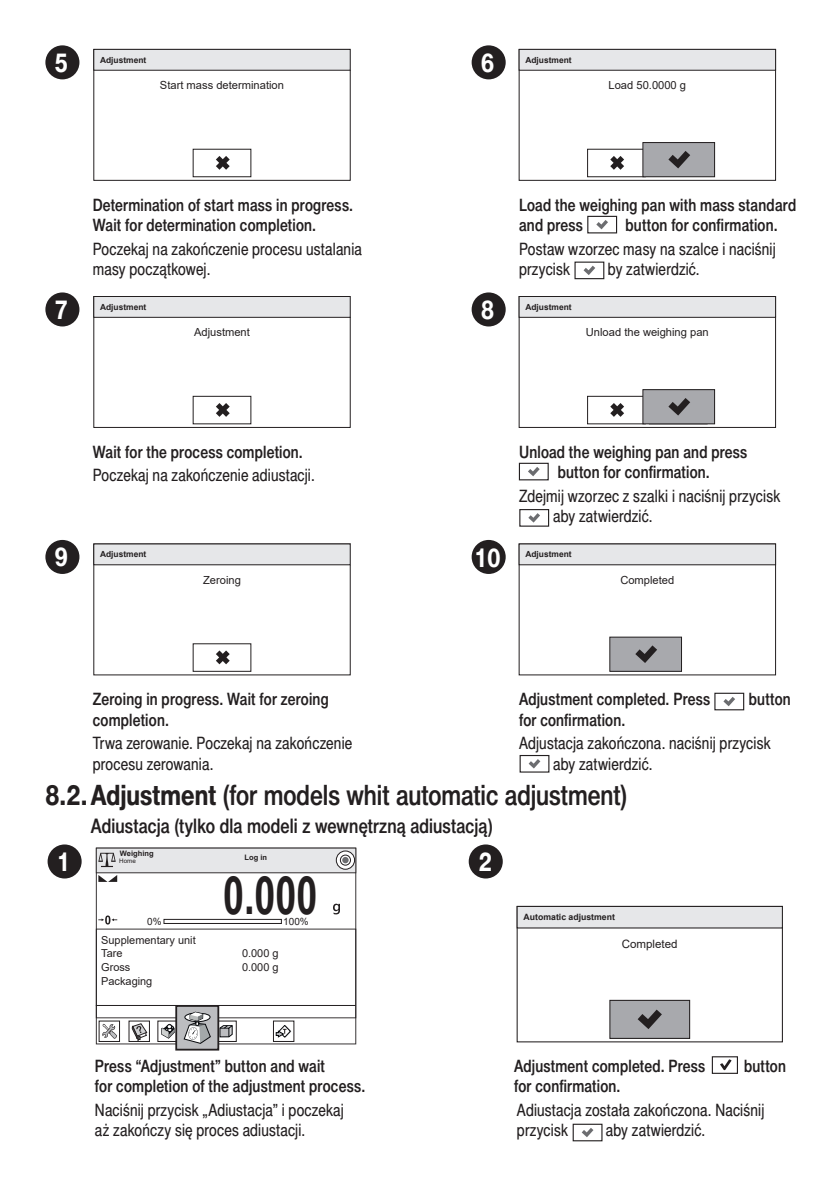
<style>
.page{position:relative;width:840px;height:1191px;background:#fff}
.page>*{position:absolute;margin:0;border:0;box-sizing:border-box;transform-origin:0 0}
.t1{font:700 53px "Arial Narrow";color:#231f20;scale:.87 1}
.t2{font:28px "Switzer Cnd EFN Medium";color:#231f20}
.t3{font:700 26px "Switzer Cnd EFN";color:#fff}
.t4{font:20px "Switzer Cnd EFN Medium";letter-spacing:.005em;color:#231f20}
.t5{font:17px/20.4px "Switzer Cnd EFN";letter-spacing:.01em;color:#231f20}
.t6{font:17px/20.4px "Switzer Cnd EFN Medium";letter-spacing:.01em;color:#231f20}
.t7{font:11.6px "Arial";color:#231f20}
.t8{font:11.2px "Arial";color:#231f20}
.t9{font:11px/13.6px "Arial";color:#231f20}
.t10{font:10px "Arial";color:#231f20}
.t11{font:700 8.6px "Arial";color:#231f20}
.t12{font:700 8.4px "Arial";color:#231f20}
.t13{font:700 7.6px "Arial";color:#231f20}
.t14{font:6.2px "Arial";color:#231f20}
.s1{font-family:"Switzer Cnd EFN";font-weight:700}
</style>
<div class="page">
<div style="left:45px;top:45px;width:34px;height:34px;background:#231f20;border-radius:50%"></div>
<div style="left:45px;top:540px;width:34px;height:34px;background:#231f20;border-radius:50%"></div>
<div style="left:45px;top:292px;width:34px;height:34px;background:#231f20;border-radius:50%"></div>
<div style="left:471px;top:45px;width:34px;height:34px;background:#231f20;border-radius:50%"></div>
<div style="left:471px;top:540px;width:34px;height:34px;background:#231f20;border-radius:50%"></div>
<div style="left:471px;top:292px;width:34px;height:34px;background:#231f20;border-radius:50%"></div>
<div style="left:93px;top:49px;width:257px;height:132px;border:1px solid #231f20"></div>
<div style="left:94px;top:49px;width:256px;height:21px;background:#e6e7e9"></div>
<div style="left:93px;top:49px;width:257px;height:22px;border:1px solid #231f20"></div>
<div style="left:192px;top:149px;width:59px;height:28px;border:1px solid #231f20"></div>
<svg style="left:216px;top:156px;width:13px;height:14px"></svg>
<div style="left:93px;top:296px;width:257px;height:132px;border:1px solid #231f20"></div>
<div style="left:94px;top:296px;width:256px;height:21px;background:#e6e7e9"></div>
<div style="left:93px;top:296px;width:257px;height:22px;border:1px solid #231f20"></div>
<div style="left:192px;top:396px;width:59px;height:28px;border:1px solid #231f20"></div>
<svg style="left:216px;top:403px;width:13px;height:14px"></svg>
<div style="left:94px;top:544px;width:256px;height:21px;background:#e6e7e9"></div>
<div style="left:93px;top:543px;width:257px;height:22px;border:1px solid #231f20"></div>
<div style="left:192px;top:643px;width:59px;height:29px;border:1px solid #231f20"></div>
<svg style="left:216px;top:650px;width:13px;height:14px"></svg>
<div style="left:519px;top:544px;width:256px;height:21px;background:#e6e7e9"></div>
<div style="left:518px;top:543px;width:257px;height:22px;border:1px solid #231f20"></div>
<div style="left:609px;top:637px;width:72px;height:34px;background:#a8a9ad"></div>
<div style="left:609px;top:636px;width:72px;height:36px;border:1px solid #231f20"></div>
<svg style="left:635px;top:645px;width:21px;height:18px"></svg>
<div style="left:518px;top:296px;width:257px;height:132px;border:1px solid #231f20"></div>
<div style="left:519px;top:296px;width:256px;height:21px;background:#e6e7e9"></div>
<div style="left:518px;top:296px;width:257px;height:22px;border:1px solid #231f20"></div>
<div style="left:586px;top:396px;width:59px;height:28px;border:1px solid #231f20"></div>
<svg style="left:610px;top:403px;width:13px;height:14px"></svg>
<div style="left:642px;top:390px;width:72px;height:34px;background:#a8a9ad"></div>
<div style="left:642px;top:389px;width:72px;height:35px;border:1px solid #231f20"></div>
<svg style="left:668px;top:398px;width:21px;height:18px"></svg>
<div style="left:518px;top:49px;width:257px;height:132px;border:1px solid #231f20"></div>
<div style="left:519px;top:49px;width:256px;height:21px;background:#e6e7e9"></div>
<div style="left:518px;top:49px;width:257px;height:22px;border:1px solid #231f20"></div>
<div style="left:586px;top:149px;width:59px;height:28px;border:1px solid #231f20"></div>
<div style="left:642px;top:143px;width:72px;height:34px;background:#a8a9ad"></div>
<div style="left:642px;top:142px;width:72px;height:35px;border:1px solid #231f20"></div>
<svg style="left:610px;top:156px;width:13px;height:14px"></svg>
<svg style="left:668px;top:151px;width:21px;height:17px"></svg>
<div style="left:48px;top:844px;width:34px;height:34px;background:#231f20;border-radius:50%"></div>
<div style="left:468px;top:844px;width:34px;height:34px;background:#231f20;border-radius:50%"></div>
<svg style="left:96px;top:847px;width:260px;height:35px"></svg>
<svg style="left:96px;top:903px;width:260px;height:148px"></svg>
<div style="left:517px;top:906px;width:265px;height:22px;background:#e6e7e9"></div>
<div style="left:516px;top:906px;width:266px;height:22px;border:1px solid #231f20"></div>
<div style="left:609px;top:1000px;width:80px;height:38px;background:#a8a9ad"></div>
<div style="left:609px;top:999px;width:80px;height:40px;border:1px solid #231f20"></div>
<svg style="left:637px;top:1009px;width:24px;height:20px"></svg>
<div style="left:574px;top:261px;width:30px;height:18px;border:1px solid #231f20"></div>
<svg style="left:583px;top:266px;width:12px;height:9px"></svg>
<div style="left:519px;top:755px;width:30px;height:17px;border:1px solid #231f20"></div>
<svg style="left:528px;top:759px;width:12px;height:9px"></svg>
<div style="left:572px;top:1123px;width:30px;height:18px;border:1px solid #231f20"></div>
<svg style="left:581px;top:1128px;width:12px;height:9px"></svg>
<div style="left:519px;top:509px;width:30px;height:18px;border:1px solid #231f20"></div>
<svg style="left:528px;top:513px;width:12px;height:9px"></svg>
<div style="left:587px;top:216px;width:29px;height:17px;border:1px solid #231f20"></div>
<svg style="left:596px;top:220px;width:11px;height:9px"></svg>
<div style="left:518px;top:463px;width:30px;height:17px;border:1px solid #231f20"></div>
<svg style="left:528px;top:467px;width:11px;height:9px"></svg>
<div style="left:714px;top:692px;width:29px;height:18px;border:1px solid #231f20"></div>
<svg style="left:723px;top:697px;width:11px;height:9px"></svg>
<div style="left:711px;top:1056px;width:26px;height:17px;border:1px solid #231f20"></div>
<svg style="left:720px;top:1059px;width:11px;height:11px"></svg>
<h3 class="t3" style="left:55px;top:47px;width:15px">5</h3>
<p class="t12" style="left:100px;top:54px;width:48px">Adjustment</p>
<p class="t8" style="left:160px;top:78px;width:125px">Start mass determination</p>
<h3 class="t3" style="left:481px;top:47px;width:15px">6</h3>
<p class="t12" style="left:525px;top:54px;width:48px">Adjustment</p>
<p class="t8" style="left:608px;top:78px;width:79px">Load 50.0000 g</p>
<h3 class="t3" style="left:55px;top:294px;width:15px">7</h3>
<p class="t6" style="left:93px;top:194px;width:262px">Determination of start mass in progress.<br>Wait for determination completion.</p>
<p class="t6" style="left:518px;top:194px;width:278px">Load the weighing pan with mass standard and press</p>
<p class="t6" style="left:625px;top:215px;width:154px">button for confirmation.</p>
<p class="t5" style="left:93px;top:238px;width:270px">Poczekaj na zakończenie procesu ustalania masy początkowej.</p>
<p class="t5" style="left:518px;top:238px;width:258px">Postaw wzorzec masy na szalce i naciśnij przycisk</p>
<p class="t5" style="left:607px;top:259px;width:93px">by zatwierdzić.</p>
<p class="t12" style="left:100px;top:301px;width:48px">Adjustment</p>
<p class="t8" style="left:194px;top:325px;width:57px">Adjustment</p>
<h3 class="t3" style="left:481px;top:294px;width:15px">8</h3>
<p class="t12" style="left:525px;top:301px;width:48px">Adjustment</p>
<p class="t8" style="left:585px;top:325px;width:124px">Unload the weighing pan</p>
<h3 class="t3" style="left:55px;top:542px;width:15px">9</h3>
<p class="t6" style="left:93px;top:441px;width:211px">Wait for the process completion.</p>
<p class="t6" style="left:518px;top:441px;width:230px;text-align:center">Unload the weighing pan and press button for confirmation.</p>
<p class="t5" style="left:93px;top:465px;width:223px">Poczekaj na zakończenie adiustacji.</p>
<p class="t12" style="left:100px;top:548px;width:48px">Adjustment</p>
<p class="t8" style="left:203px;top:572px;width:39px">Zeroing</p>
<h3 class="t3" style="left:474px;top:542px;width:28px">10</h3>
<p class="t5" style="left:552px;top:485px;width:229px;text-indent:-34px">Zdejmij wzorzec z szalki i naciśnij przycisk aby zatwierdzić.</p>
<p class="t12" style="left:525px;top:548px;width:48px">Adjustment</p>
<p class="t8" style="left:620px;top:572px;width:55px">Completed</p>
<p class="t6" style="left:93px;top:689px;width:237px">Zeroing in progress. Wait for zeroing completion.</p>
<p class="t6" style="left:518px;top:689px;width:193px">Adjustment completed. Press</p>
<p class="t6" style="left:748px;top:689px;width:43px">button</p>
<p class="t6" style="left:518px;top:709px;width:108px">for confirmation.</p>
<p class="t5" style="left:93px;top:733px;width:261px">Trwa zerowanie. Poczekaj na zakończenie procesu zerowania.</p>
<p class="t5" style="left:552px;top:733px;width:219px;text-indent:-34px">Adjustacja zakończona. naciśnij przycisk aby zatwierdzić.</p>
<h2 class="t2" style="left:45px;top:778px;width:583px"><span class="s1">8.2.Adjustment</span> (for models whit automatic adjustment)</h2>
<p class="t4" style="left:91px;top:814px;width:403px">Adiustacja (tylko dla modeli z wewnętrzną adiustacją)</p>
<p class="t13" style="left:120px;top:847px;width:35px">Weighing</p>
<h3 class="t3" style="left:57px;top:846px;width:15px">1</h3>
<h3 class="t3" style="left:478px;top:846px;width:15px">2</h3>
<p class="t13" style="left:244px;top:852px;width:24px">Log in</p>
<p class="t14" style="left:119px;top:856px;width:18px">Home</p>
<p class="t10" style="left:147px;top:914px;width:16px">0%</p>
<p class="t9" style="left:101px;top:933px;width:96px">Supplementary unit<br>Tare<br>Gross</p>
<p class="t9" style="left:101px;top:974px;width:53px">Packaging</p>
<h1 class="t1" style="left:223px;top:855px;width:110px">0.000</h1>
<p class="t10" style="left:283px;top:914px;width:27px">100%</p>
<p class="t9" style="left:242px;top:946px;width:38px">0.000 g<br>0.000 g</p>
<p class="t11" style="left:523px;top:911px;width:93px">Automatic adjustment</p>
<p class="t7" style="left:621px;top:935px;width:56px">Completed</p>
<p class="t6" style="left:95px;top:1055px;width:272px">Press “Adjustment” button and wait<br>for completion of the adjustment process.</p>
<p class="t6" style="left:514px;top:1055px;width:193px">Adjustment completed. Press</p>
<p class="t6" style="left:743px;top:1055px;width:43px">button</p>
<p class="t6" style="left:514px;top:1075px;width:108px">for confirmation.</p>
<p class="t5" style="left:95px;top:1099px;width:250px">Naciśnij przycisk „Adiustacja” i poczekaj aż zakończy się proces adiustacji.</p>
<p class="t5" style="left:516px;top:1099px;width:249px">Adiustacja została zakończona. Naciśnij przycisk</p>
<p class="t5" style="left:605px;top:1119px;width:101px">aby zatwierdzić.</p>
</div>
